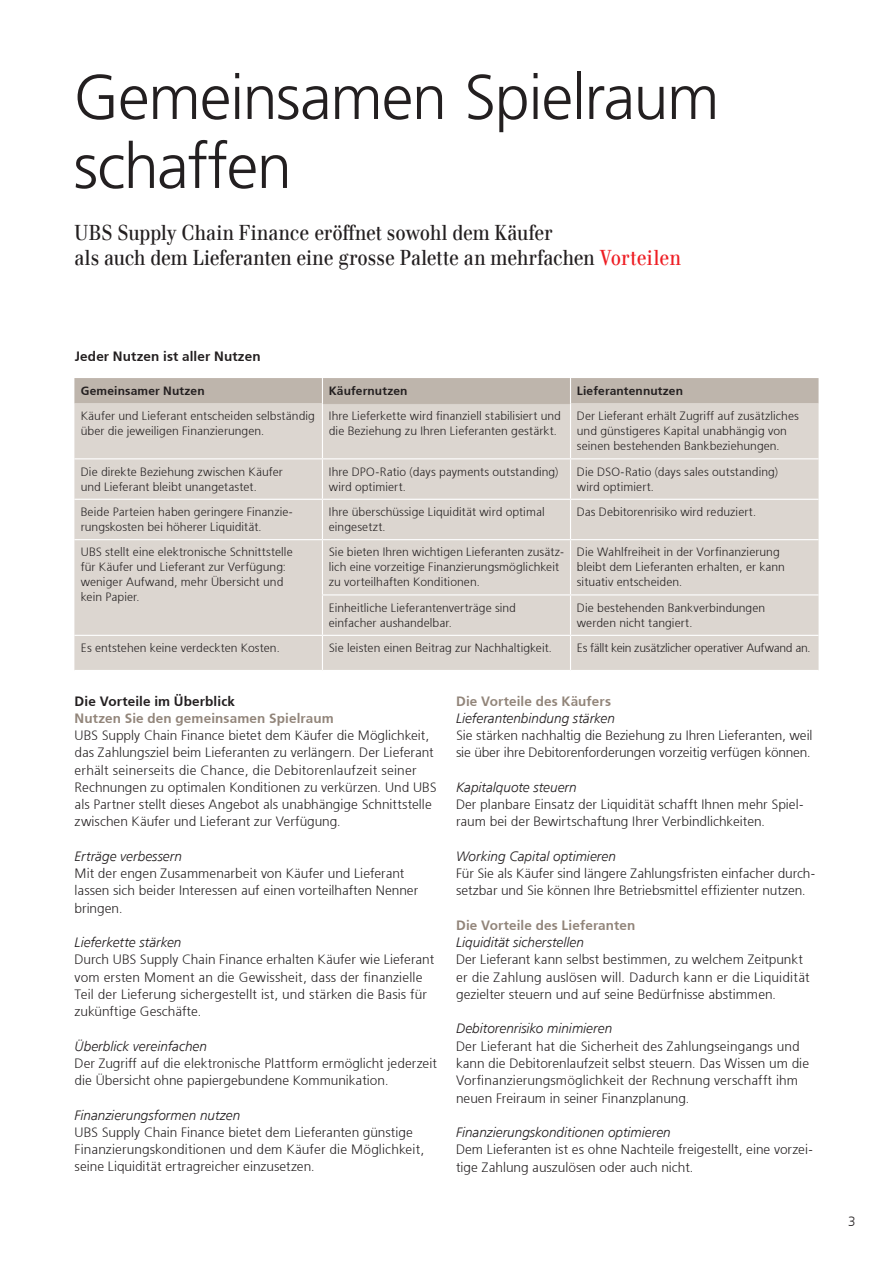
<style>
.page{position:relative;width:893px;height:1263px;background:#fff}
.page>*{position:absolute;margin:0;border:0;box-sizing:border-box;transform-origin:0 0}
.t1{font:300 63px/69px "Frutiger 45";letter-spacing:-.02em;color:#231f20}
.t2{font:21px/24.8px "UBS Headline";color:#231f20}
.t3{font:300 13.5px/17.2px "Frutiger 45";letter-spacing:.005em;color:#231f20}
.t4{font:italic 300 13.5px "Frutiger 45";letter-spacing:.005em;color:#231f20}
.t5{font:300 13.5px "Frutiger 45";letter-spacing:.01em;color:#92857a}
.t6{font:300 13.5px "Frutiger 45";letter-spacing:.01em;color:#231f20}
.t7{font:300 12px/15px "Frutiger 45";letter-spacing:.005em;color:#231f20}
.t8{font:300 12px "Frutiger 45";letter-spacing:.015em;color:#231f20}
.t9{font:300 12px "Frutiger 45";letter-spacing:-.02em;color:#231f20}
.s1{color:#ee1d23}
</style>
<div class="page">
<div style="left:74px;top:404px;width:744px;height:266px;background:#dcd6d0"></div>
<hr style="left:74px;top:458px;width:248px;height:1px;background:#fff">
<hr style="left:322px;top:458px;width:248px;height:1px;background:#fff">
<hr style="left:570px;top:458px;width:248px;height:1px;background:#fff">
<hr style="left:74px;top:499px;width:248px;height:1px;background:#fff">
<hr style="left:322px;top:499px;width:248px;height:1px;background:#fff">
<hr style="left:570px;top:499px;width:248px;height:1px;background:#fff">
<hr style="left:74px;top:539px;width:248px;height:1px;background:#fff">
<hr style="left:322px;top:539px;width:248px;height:1px;background:#fff">
<hr style="left:570px;top:539px;width:248px;height:1px;background:#fff">
<hr style="left:322px;top:594px;width:248px;height:1px;background:#fff">
<hr style="left:570px;top:594px;width:248px;height:1px;background:#fff">
<hr style="left:74px;top:635px;width:248px;height:1px;background:#fff">
<hr style="left:322px;top:635px;width:248px;height:1px;background:#fff">
<hr style="left:570px;top:635px;width:248px;height:1px;background:#fff">
<div style="left:74px;top:378px;width:744px;height:26px;background:#beb5ac"></div>
<hr style="left:322px;top:404px;width:1px;height:54px;background:#fff">
<hr style="left:570px;top:404px;width:1px;height:54px;background:#fff">
<hr style="left:322px;top:459px;width:1px;height:40px;background:#fff">
<hr style="left:570px;top:459px;width:1px;height:40px;background:#fff">
<hr style="left:322px;top:500px;width:1px;height:39px;background:#fff">
<hr style="left:570px;top:500px;width:1px;height:39px;background:#fff">
<hr style="left:322px;top:540px;width:1px;height:54px;background:#fff">
<hr style="left:570px;top:540px;width:1px;height:54px;background:#fff">
<hr style="left:322px;top:595px;width:1px;height:40px;background:#fff">
<hr style="left:570px;top:595px;width:1px;height:40px;background:#fff">
<hr style="left:322px;top:636px;width:1px;height:34px;background:#fff">
<hr style="left:570px;top:636px;width:1px;height:34px;background:#fff">
<h1 class="t1" style="left:74px;top:62px;width:647px">Gemeinsamen Spielraum schaffen</h1>
<h2 class="t2" style="left:74px;top:220px;width:608px">UBS Supply Chain Finance eröffnet sowohl dem Käufer<br>als auch dem Lieferanten eine grosse Palette an mehrfachen <span class="s1">Vorteilen</span></h2>
<p class="t6" style="left:75px;top:348px;width:187px">Jeder Nutzen ist aller Nutzen</p>
<p class="t8" style="left:81px;top:383px;width:126px">Gemeinsamer Nutzen</p>
<p class="t8" style="left:329px;top:383px;width:80px">Käufernutzen</p>
<p class="t8" style="left:577px;top:383px;width:108px">Lieferantennutzen</p>
<p class="t7" style="left:81px;top:409px;width:236px">Käufer und Lieferant entscheiden selbständig über die jeweiligen Finanzierungen.</p>
<p class="t7" style="left:329px;top:409px;width:234px">Ihre Lieferkette wird finanziell stabilisiert und die Beziehung zu Ihren Lieferanten gestärkt.</p>
<p class="t7" style="left:577px;top:409px;width:224px">Der Lieferant erhält Zugriff auf zusätzliches und günstigeres Kapital unabhängig von seinen bestehenden Bankbeziehungen.</p>
<p class="t7" style="left:81px;top:464px;width:204px">Die direkte Beziehung zwischen Käufer und Lieferant bleibt unangetastet.</p>
<p class="t7" style="left:329px;top:464px;width:231px">Ihre DPO-Ratio (days payments outstanding) wird optimiert.</p>
<p class="t7" style="left:577px;top:464px;width:203px">Die DSO-Ratio (days sales outstanding) wird optimiert.</p>
<p class="t7" style="left:81px;top:504px;width:214px">Beide Parteien haben geringere Finanzie&shy;rungskosten bei höherer Liquidität.</p>
<p class="t7" style="left:329px;top:504px;width:217px">Ihre überschüssige Liquidität wird optimal eingesetzt.</p>
<p class="t7" style="left:577px;top:504px;width:181px">Das Debitorenrisiko wird reduziert.</p>
<p class="t7" style="left:81px;top:545px;width:213px">UBS stellt eine elektronische Schnittstelle für Käufer und Lieferant zur Verfügung: weniger Aufwand, mehr Übersicht und kein Papier.</p>
<p class="t7" style="left:329px;top:545px;width:237px">Sie bieten Ihren wichtigen Lieferanten zusätz&shy;lich eine vorzeitige Finanzierungsmöglichkeit zu vorteilhaften Konditionen.</p>
<p class="t7" style="left:577px;top:545px;width:209px">Die Wahlfreiheit in der Vorfinanzierung bleibt dem Lieferanten erhalten, er kann situativ entscheiden.</p>
<p class="t7" style="left:329px;top:600px;width:189px">Einheitliche Lieferantenverträge sind einfacher aushandelbar.</p>
<p class="t7" style="left:577px;top:600px;width:190px">Die bestehenden Bankverbindungen werden nicht tangiert.</p>
<p class="t7" style="left:81px;top:640px;width:201px">Es entstehen keine verdeckten Kosten.</p>
<p class="t7" style="left:329px;top:640px;width:225px">Sie leisten einen Beitrag zur Nachhaltigkeit.</p>
<p class="t9" style="left:577px;top:641px;width:235px">Es fällt kein zusätzlicher operativer Aufwand an.</p>
<p class="t6" style="left:75px;top:693px;width:162px">Die Vorteile im Überblick</p>
<p class="t5" style="left:75px;top:710px;width:261px">Nutzen Sie den gemeinsamen Spielraum</p>
<p class="t3" style="left:75px;top:727px;width:363px">UBS Supply Chain Finance bietet dem Käufer die Möglichkeit, das Zahlungsziel beim Lieferanten zu verlängern. Der Lieferant erhält seinerseits die Chance, die Debitorenlaufzeit seiner Rechnungen zu optimalen Konditionen zu verkürzen. Und UBS als Partner stellt dieses Angebot als unabhängige Schnittstelle zwischen Käufer und Lieferant zur Verfügung.</p>
<p class="t4" style="left:75px;top:848px;width:109px">Erträge verbessern</p>
<p class="t3" style="left:75px;top:865px;width:345px">Mit der engen Zusammenarbeit von Käufer und Lieferant lassen sich beider Interessen auf einen vorteilhaften Nenner bringen.</p>
<p class="t4" style="left:75px;top:934px;width:108px">Lieferkette stärken</p>
<p class="t3" style="left:75px;top:951px;width:361px">Durch UBS Supply Chain Finance erhalten Käufer wie Lieferant vom ersten Moment an die Gewissheit, dass der finanzielle Teil der Lieferung sichergestellt ist, und stärken die Basis für zukünftige Geschäfte.</p>
<p class="t4" style="left:75px;top:1038px;width:134px">Überblick vereinfachen</p>
<p class="t3" style="left:75px;top:1054px;width:364px">Der Zugriff auf die elektronische Plattform ermöglicht jederzeit die Übersicht ohne papiergebundene Kommunikation.</p>
<p class="t4" style="left:75px;top:1107px;width:167px">Finanzierungsformen nutzen</p>
<p class="t3" style="left:75px;top:1123px;width:351px">UBS Supply Chain Finance bietet dem Lieferanten günstige<br>Finanzierungskonditionen und dem Käufer die Möglichkeit, seine Liquidität ertragreicher einzusetzen.</p>
<p class="t5" style="left:456px;top:693px;width:156px">Die Vorteile des Käufers</p>
<p class="t4" style="left:456px;top:710px;width:160px">Lieferantenbindung stärken</p>
<p class="t3" style="left:456px;top:727px;width:358px">Sie stärken nachhaltig die Beziehung zu Ihren Lieferanten, weil sie über ihre Debitorenforderungen vorzeitig verfügen können.</p>
<p class="t4" style="left:456px;top:779px;width:122px">Kapitalquote steuern</p>
<p class="t3" style="left:456px;top:796px;width:349px">Der planbare Einsatz der Liquidität schafft Ihnen mehr Spiel&shy;raum bei der Bewirtschaftung Ihrer Verbindlichkeiten.</p>
<p class="t4" style="left:456px;top:848px;width:161px">Working Capital optimieren</p>
<p class="t3" style="left:456px;top:865px;width:361px">Für Sie als Käufer sind längere Zahlungsfristen einfacher durch&shy;setzbar und Sie können Ihre Betriebsmittel effizienter nutzen.</p>
<p class="t5" style="left:456px;top:917px;width:181px">Die Vorteile des Lieferanten</p>
<p class="t4" style="left:456px;top:935px;width:129px">Liquidität sicherstellen</p>
<p class="t3" style="left:456px;top:951px;width:355px">Der Lieferant kann selbst bestimmen, zu welchem Zeitpunkt er die Zahlung auslösen will. Dadurch kann er die Liquidität gezielter steuern und auf seine Bedürfnisse abstimmen.</p>
<p class="t4" style="left:456px;top:1021px;width:158px">Debitorenrisiko minimieren</p>
<p class="t3" style="left:456px;top:1037px;width:355px">Der Lieferant hat die Sicherheit des Zahlungseingangs und kann die Debitorenlaufzeit selbst steuern. Das Wissen um die Vorfinanzierungsmöglichkeit der Rechnung verschafft ihm neuen Freiraum in seiner Finanzplanung.</p>
<p class="t4" style="left:456px;top:1124px;width:216px">Finanzierungskonditionen optimieren</p>
<p class="t3" style="left:456px;top:1141px;width:358px">Dem Lieferanten ist es ohne Nachteile freigestellt, eine vorzei&shy;tige Zahlung auszulösen oder auch nicht.</p>
<p class="t3" style="left:848px;top:1212px;width:9px">3</p>
</div>
